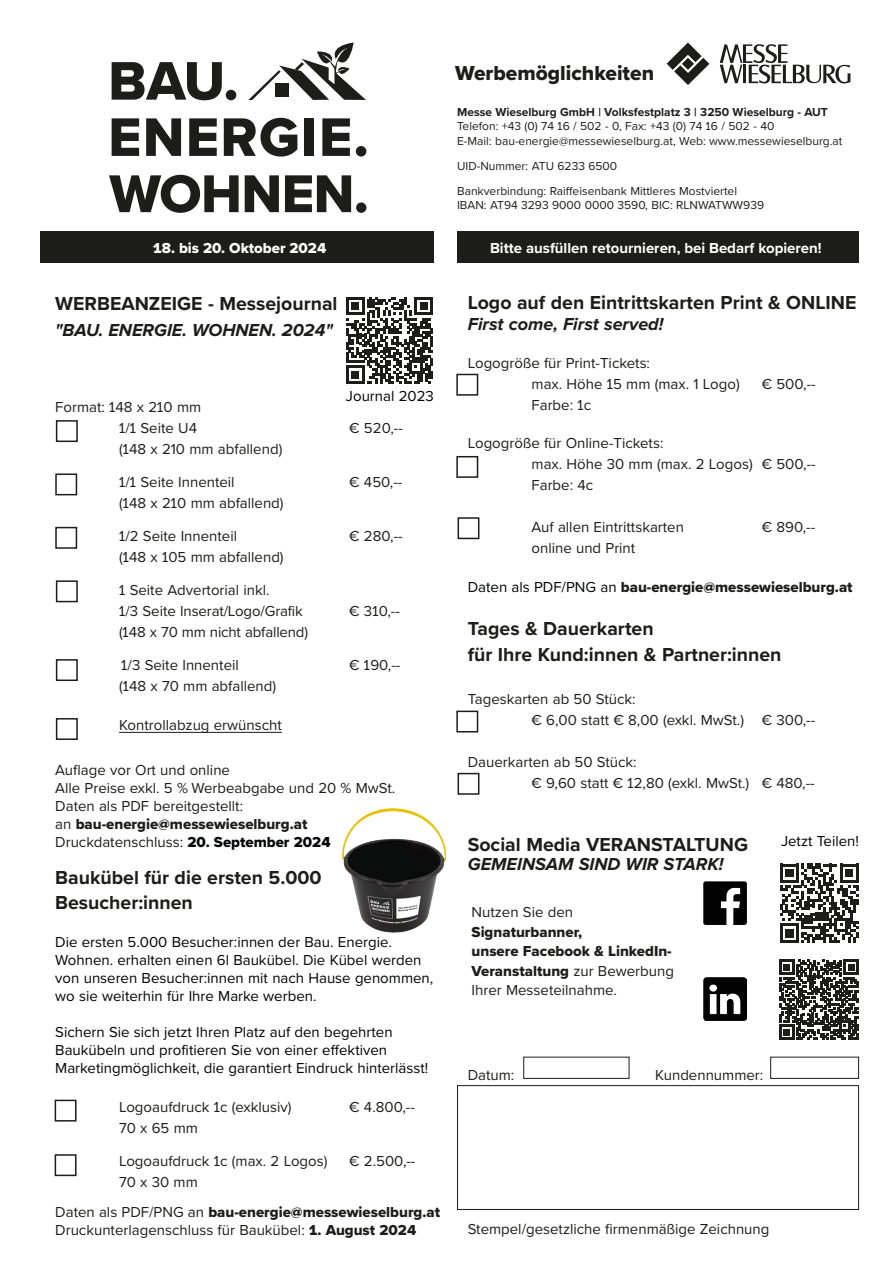
<style>
.page{position:relative;width:893px;height:1263px;background:#fff}
.page>*{position:absolute;margin:0;border:0;box-sizing:border-box;transform-origin:0 0}
.t1{font:56.25px/56.2px "Proxima Nova Extrabld";letter-spacing:.025em;color:#1d1d1b}
.t2{font:55.2px "Proxima Nova Extrabld";letter-spacing:-.01em;color:#1d1d1b}
.t3{font:21px "Proxima Nova Extrabld";color:#1d1d1b}
.t4{font:700 19.5px/25.5px "Proxima Nova";color:#1d1d1b}
.t5{font:italic 700 18px "Proxima Nova";color:#1d1d1b}
.t6{font:15px/21px "Proxima Nova";color:#1d1d1b}
.t7{font:15px/18px "Proxima Nova";color:#020304}
.t8{font:15px/19.5px "Proxima Nova Extrabld";color:#1d1d1b}
.t9{font:700 15px "Proxima Nova";color:#fff}
.t10{font:15px "Proxima Nova Extrabld";color:#fff}
.t11{font:12px/14.4px "Proxima Nova";color:#1d1d1b}
.t12{font:700 12px "Proxima Nova";color:#1d1d1b}
.s1{font-family:"Proxima Nova"}
.s2{font-family:"Proxima Nova Extrabld";color:#020304}
.s3{font-family:"Proxima Nova Extrabld"}
.s4{font-family:"Proxima Nova";color:#020304}
</style>
<div class="page">
<hr style="left:119px;top:732px;width:163px;height:1px;background:#1d1d1b">
<div style="left:55px;top:527px;width:22px;height:22px;background:#fff;border:2px solid #1d1d1b"></div>
<div style="left:55px;top:473px;width:22px;height:22px;background:#fff;border:2px solid #1d1d1b"></div>
<div style="left:56px;top:420px;width:22px;height:22px;background:#fff;border:2px solid #1d1d1b"></div>
<div style="left:56px;top:718px;width:22px;height:22px;background:#fff;border:2px solid #1d1d1b"></div>
<div style="left:456px;top:374px;width:22px;height:22px;background:#fff;border:2px solid #1d1d1b"></div>
<div style="left:55px;top:1100px;width:22px;height:21px;background:#fff;border:2px solid #1d1d1b"></div>
<div style="left:456px;top:456px;width:22px;height:22px;background:#fff;border:2px solid #1d1d1b"></div>
<div style="left:458px;top:517px;width:21px;height:22px;background:#fff;border:2px solid #1d1d1b"></div>
<div style="left:55px;top:1154px;width:22px;height:22px;background:#fff;border:2px solid #1d1d1b"></div>
<div style="left:56px;top:659px;width:22px;height:22px;background:#fff;border:2px solid #1d1d1b"></div>
<div style="left:56px;top:580px;width:22px;height:22px;background:#fff;border:2px solid #1d1d1b"></div>
<svg style="left:346px;top:297px;width:87px;height:87px"></svg>
<div style="left:458px;top:773px;width:21px;height:22px;background:#fff;border:2px solid #1d1d1b"></div>
<div style="left:456px;top:711px;width:22px;height:21px;background:#fff;border:2px solid #1d1d1b"></div>
<img style="left:342px;top:808px;width:105px;height:125px">
<svg style="left:780px;top:864px;width:79px;height:79px"></svg>
<div style="left:457px;top:1085px;width:402px;height:125px;background:#fff;border:1px solid #1d1d1b"></div>
<div style="left:523px;top:1057px;width:106px;height:22px;background:#fff;border:1px solid #1d1d1b"></div>
<div style="left:770px;top:1057px;width:89px;height:22px;background:#fff;border:1px solid #1d1d1b"></div>
<svg style="left:779px;top:960px;width:80px;height:80px"></svg>
<img style="left:703px;top:881px;width:44px;height:44px">
<img style="left:703px;top:977px;width:44px;height:43px">
<svg style="left:248px;top:43px;width:118px;height:57px"></svg>
<div style="left:457px;top:231px;width:402px;height:32px;background:#1d1d1b"></div>
<svg style="left:667px;top:43px;width:42px;height:42px"></svg>
<svg style="left:720px;top:44px;width:130px;height:40px"></svg>
<div style="left:41px;top:231px;width:393px;height:32px;background:#1d1d1b"></div>
<h1 class="t1" style="left:108px;top:52px;width:262px">BAU.<br>ENERGIE.</h1>
<h2 class="t2" style="left:109px;top:153px;width:261px">WOHNEN.</h2>
<p class="t10" style="left:152px;top:236px;width:175px">18. bis 20. Oktober 2024</p>
<h3 class="t3" style="left:455px;top:58px;width:200px">Werbemöglichkeiten</h3>
<p class="t12" style="left:457px;top:103px;width:372px">Messe Wieselburg GmbH | Volksfestplatz 3 | 3250 Wieselburg - AUT</p>
<p class="t11" style="left:457px;top:118px;width:387px">Telefon: +43 (0) 74 16 / 502 - 0, Fax: +43 (0) 74 16 / 502 - 40<br>E-Mail: bau-energie@messewieselburg.at, Web: www.messewieselburg.at</p>
<p class="t11" style="left:457px;top:153px;width:281px;line-height:25.2px">UID-Nummer: ATU 6233 6500<br>Bankverbindung: Raiffeisenbank Mittleres Mostviertel</p>
<p class="t11" style="left:457px;top:198px;width:308px">IBAN: AT94 3293 9000 0000 3590, BIC: RLNWATWW939</p>
<p class="t9" style="left:490px;top:236px;width:333px">Bitte ausfüllen retournieren, bei Bedarf kopieren!</p>
<h3 class="t4" style="left:55px;top:290px;width:284px">WERBEANZEIGE - Messejournal</h3>
<p class="t5" style="left:55px;top:319px;width:279px">"BAU. ENERGIE. WOHNEN. 2024"</p>
<p class="t6" style="left:55px;top:395px;width:148px;text-align:right">Format: 148 x 210 mm<br>1/1 Seite U4</p>
<p class="t7" style="left:346px;top:386px;width:89px">Journal 2023</p>
<p class="t6" style="left:349px;top:416px;width:55px">€ 520,--</p>
<p class="t6" style="left:119px;top:437px;width:165px">(148 x 210 mm abfallend)</p>
<p class="t6" style="left:119px;top:470px;width:117px">1/1 Seite Innenteil</p>
<p class="t6" style="left:349px;top:470px;width:55px">€ 450,--</p>
<p class="t6" style="left:119px;top:491px;width:166px">(148 x 210 mm abfallend)</p>
<p class="t6" style="left:119px;top:524px;width:120px">1/2 Seite Innenteil</p>
<p class="t6" style="left:349px;top:524px;width:55px">€ 280,--</p>
<p class="t6" style="left:119px;top:545px;width:166px">(148 x 105 mm abfallend)</p>
<p class="t6" style="left:119px;top:578px;width:185px">1 Seite Advertorial inkl.<br>1/3 Seite Inserat/Logo/Grafik</p>
<p class="t6" style="left:349px;top:599px;width:52px">€ 310,--</p>
<p class="t6" style="left:119px;top:620px;width:191px">(148 x 70 mm nicht abfallend)</p>
<p class="t6" style="left:121px;top:653px;width:119px">1/3 Seite Innenteil</p>
<p class="t6" style="left:349px;top:653px;width:53px">€ 190,--</p>
<p class="t6" style="left:119px;top:674px;width:159px">(148 x 70 mm abfallend)</p>
<p class="t6" style="left:119px;top:714px;width:164px">Kontrollabzug erwünscht</p>
<p class="t6" style="left:55px;top:761px;width:342px;line-height:18px">Auflage vor Ort und online<br>Alle Preise exkl. 5 % Werbeabgabe und 20 % MwSt.<br>Daten als PDF bereitgestellt:</p>
<p class="t8" style="left:55px;top:814px;width:254px"><span class="s1">an</span> bau-energie@messewieselburg.at</p>
<p class="t6" style="left:55px;top:831px;width:277px">Druckdatenschluss: <span class="s2">20. September 2024</span></p>
<h3 class="t4" style="left:55px;top:864px;width:268px">Baukübel für die ersten 5.000<br>Besucher:innen</h3>
<p class="t7" style="left:55px;top:932px;width:379px">Die ersten 5.000 Besucher:innen der Bau. Energie.<br>Wohnen. erhalten einen 6l Baukübel. Die Kübel werden von unseren Besucher:innen mit nach Hause genommen, wo sie weiterhin für Ihre Marke werben.</p>
<p class="t7" style="left:55px;top:1022px;width:374px">Sichern Sie sich jetzt Ihren Platz auf den begehrten<br>Baukübeln und profitieren Sie von einer effektiven<br>Marketingmöglichkeit, die garantiert Eindruck hinterlässt!</p>
<p class="t6" style="left:119px;top:1095px;width:174px">Logoaufdruck 1c (exklusiv)</p>
<p class="t6" style="left:349px;top:1095px;width:67px">€ 4.800,--</p>
<p class="t6" style="left:119px;top:1110px;width:210px;line-height:33px">70 x 65 mm<br>Logoaufdruck 1c (max. 2 Logos)</p>
<p class="t6" style="left:349px;top:1149px;width:68px">€ 2.500,--</p>
<p class="t6" style="left:119px;top:1170px;width:80px">70 x 30 mm</p>
<p class="t8" style="left:55px;top:1201px;width:386px"><span class="s1">Daten als PDF/PNG an</span> bau-energie@messewieselburg.at</p>
<p class="t6" style="left:55px;top:1218px;width:363px">Druckunterlagenschluss für Baukübel: <span class="s3">1. August 2024</span></p>
<h3 class="t4" style="left:468px;top:289px;width:390px">Logo auf den Eintrittskarten Print &amp; ONLINE</h3>
<p class="t5" style="left:468px;top:314px;width:197px">First come, First served!</p>
<p class="t6" style="left:531px;top:352px;width:210px;text-indent:-64px">Logogröße für Print-Tickets:<br>max. Höhe 15 mm (max. 1 Logo)</p>
<p class="t6" style="left:762px;top:373px;width:55px">€ 500,--</p>
<p class="t6" style="left:531px;top:394px;width:61px">Farbe: 1c</p>
<p class="t6" style="left:531px;top:432px;width:286px;text-indent:-64px">Logogröße für Online-Tickets:<br>max. Höhe 30 mm (max. 2 Logos) € 500,--<br>Farbe: 4c</p>
<p class="t6" style="left:531px;top:516px;width:154px">Auf allen Eintrittskarten</p>
<p class="t6" style="left:762px;top:516px;width:55px">€ 890,--</p>
<p class="t6" style="left:531px;top:537px;width:105px">online und Print</p>
<p class="t8" style="left:468px;top:577px;width:386px"><span class="s4">Daten als PDF/PNG an</span> bau-energie@messewieselburg.at</p>
<h3 class="t4" style="left:468px;top:616px;width:315px">Tages &amp; Dauerkarten<br>für Ihre Kund:innen &amp; Partner:innen</h3>
<p class="t6" style="left:531px;top:688px;width:285px;text-indent:-64px">Tageskarten ab 50 Stück:<br>€ 6,00 statt € 8,00 (exkl. MwSt.) € 300,--</p>
<p class="t6" style="left:531px;top:751px;width:285px;text-indent:-64px">Dauerkarten ab 50 Stück:<br>€ 9,60 statt € 12,80 (exkl. MwSt.) € 480,--</p>
<h3 class="t4" style="left:468px;top:831px;width:282px">Social Media VERANSTALTUNG</h3>
<p class="t5" style="left:468px;top:854px;width:257px">GEMEINSAM SIND WIR STARK!</p>
<p class="t6" style="left:472px;top:901px;width:103px">Nutzen Sie den</p>
<p class="t8" style="left:472px;top:922px;width:204px">Signaturbanner,<br>unsere Facebook &amp; LinkedIn-<br>Veranstaltung <span class="s1">zur Bewerbung</span></p>
<p class="t6" style="left:472px;top:979px;width:147px">Ihrer Messeteilnahme.</p>
<p class="t7" style="left:781px;top:831px;width:79px">Jetzt Teilen!</p>
<p class="t6" style="left:468px;top:1063px;width:48px">Datum:</p>
<p class="t6" style="left:655px;top:1063px;width:110px">Kundennummer:</p>
<p class="t6" style="left:468px;top:1218px;width:303px">Stempel/gesetzliche firmenmäßige Zeichnung</p>
</div>
